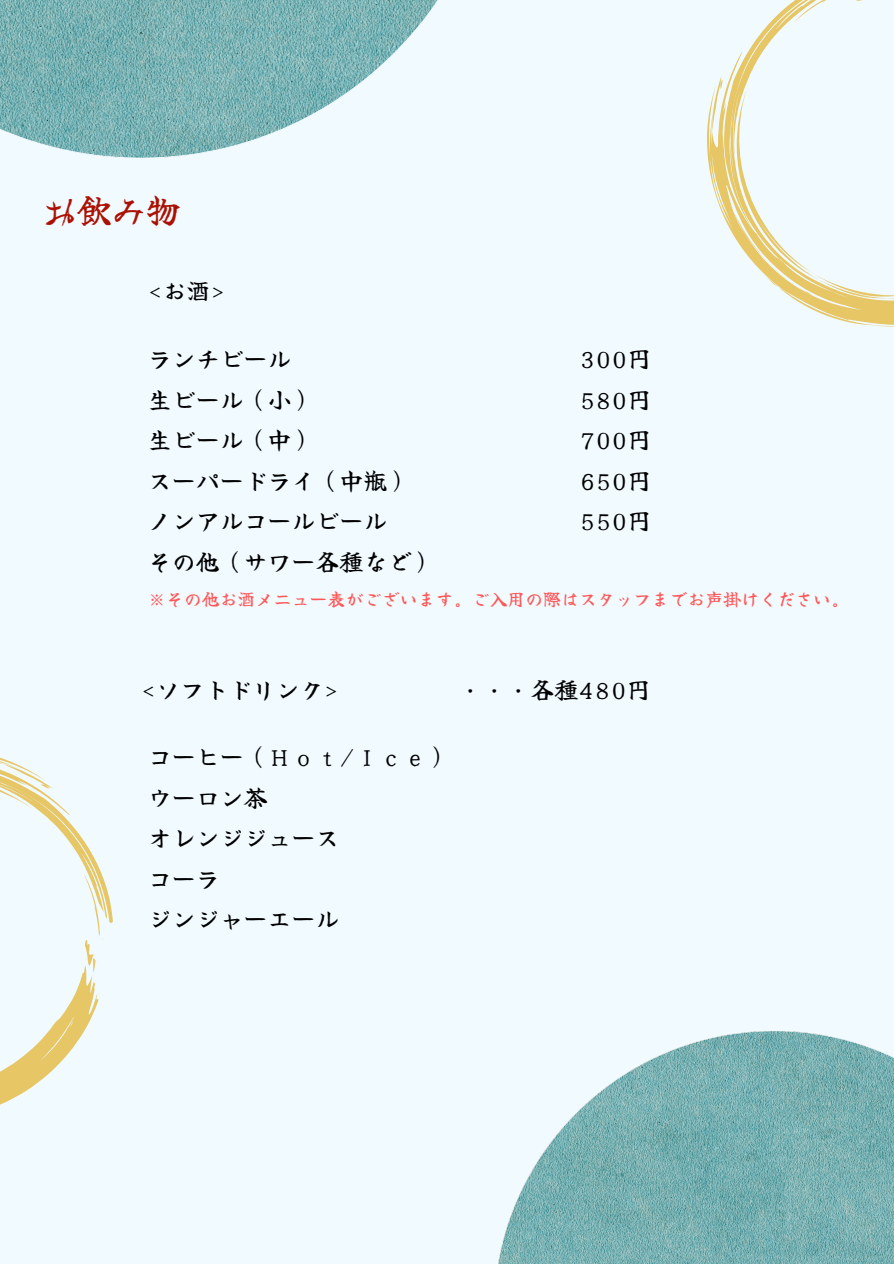
<style>
.page{position:relative;width:894px;height:1264px;background:#fff}
.page>*{position:absolute;margin:0;border:0;box-sizing:border-box;transform-origin:0 0}
.t1{font:34.5px "Yuji Mai";color:#ab1102}
.t2{font:24px "Yuji Syuku";color:#000}
.t3{font:18px "Yuji Syuku";color:#ff5757}
</style>
<div class="page">
<div style="left:0;top:0;width:893px;height:1263px;background:#f0faff"></div>
<svg style="left:730px;top:0;width:133px;height:76px"></svg>
<svg style="left:707px;top:76px;width:186px;height:251px"></svg>
<img style="left:0;top:0;width:438px;height:158px">
<img style="left:498px;top:1031px;width:395px;height:232px">
<svg style="left:0;top:757px;width:112px;height:348px"></svg>
<h1 class="t1" style="left:43px;top:184px;width:139px">お飲み物</h1>
<h2 class="t2" style="left:148px;top:272px;width:79px">&lt;お酒&gt;</h2>
<h2 class="t2" style="left:148px;top:340px;width:145px">ランチビール</h2>
<h2 class="t2" style="left:579px;top:340px;width:74px">300円</h2>
<h2 class="t2" style="left:148px;top:381px;width:169px">生ビール（小）</h2>
<h2 class="t2" style="left:579px;top:381px;width:74px">580円</h2>
<h2 class="t2" style="left:148px;top:421px;width:169px">生ビール（中）</h2>
<h2 class="t2" style="left:579px;top:421px;width:74px">700円</h2>
<h2 class="t2" style="left:148px;top:462px;width:265px">スーパードライ（中瓶）</h2>
<h2 class="t2" style="left:579px;top:462px;width:74px">650円</h2>
<h2 class="t2" style="left:148px;top:502px;width:241px">ノンアルコールビール</h2>
<h2 class="t2" style="left:579px;top:502px;width:74px">550円</h2>
<h2 class="t2" style="left:148px;top:543px;width:289px">その他（サワー各種など）</h2>
<p class="t3" style="left:148px;top:585px;width:702px">※その他お酒メニュー表がございます。ご入用の際はスタッフまでお声掛けください。</p>
<h2 class="t2" style="left:141px;top:670px;width:199px">&lt;ソフトドリンク&gt;</h2>
<h2 class="t2" style="left:458px;top:670px;width:193px">・・・各種480円</h2>
<p class="t2" style="left:148px;top:738px;width:305px">コーヒー（Ｈｏｔ/Ｉｃｅ）</p>
<h2 class="t2" style="left:148px;top:778px;width:121px">ウーロン茶</h2>
<h2 class="t2" style="left:148px;top:819px;width:193px">オレンジジュース</h2>
<h2 class="t2" style="left:148px;top:859px;width:73px">コーラ</h2>
<h2 class="t2" style="left:148px;top:900px;width:193px">ジンジャーエール</h2>
</div>
